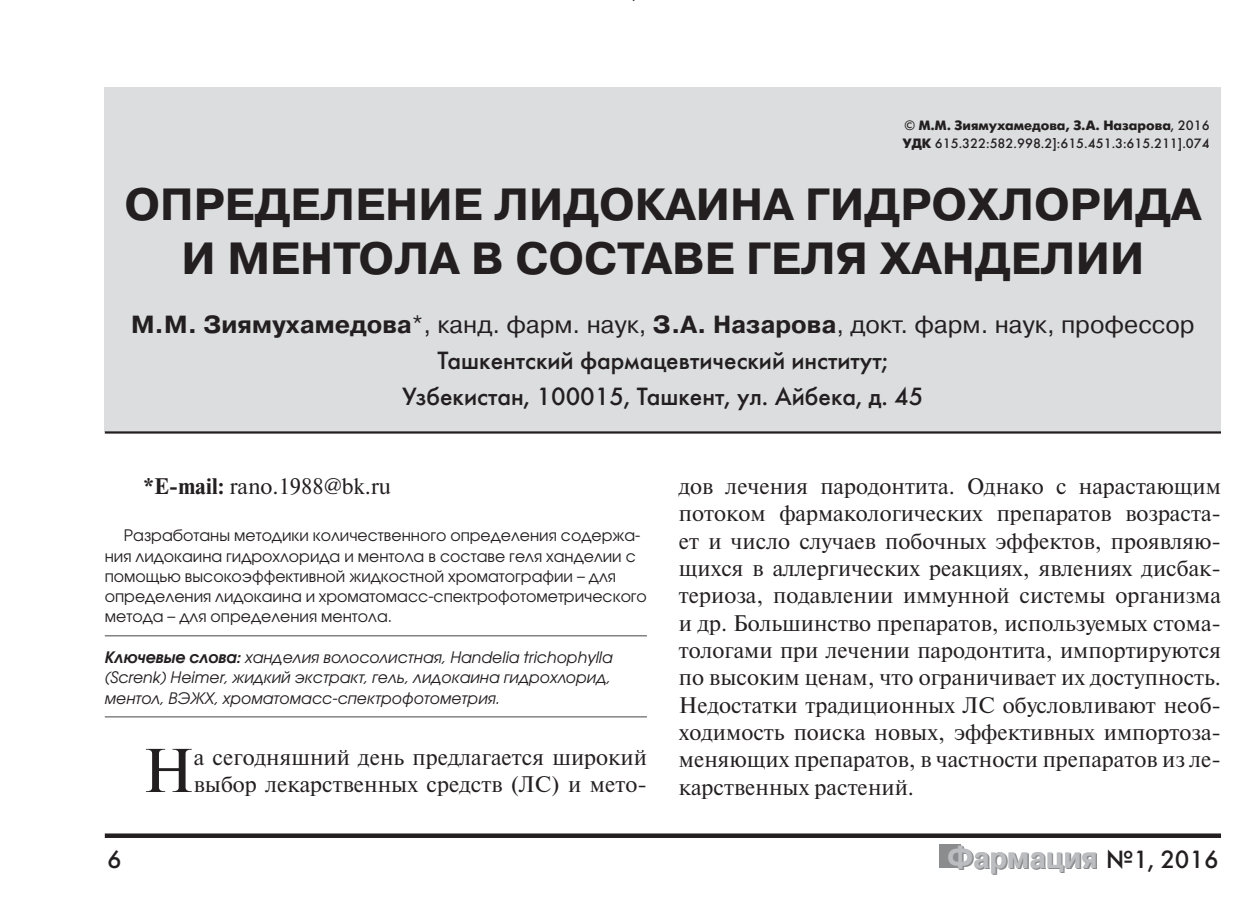
<style>
.page{position:relative;width:1242px;height:919px;background:#fff}
.page>*{position:absolute;margin:0;border:0;box-sizing:border-box;transform-origin:0 0}
.t1{font:61.65px "Newton C";color:#231f20}
.t2{font:700 45px/54px "Pragmatica C";color:#231f20;text-align:center}
.t3{font:700 30.38px "Pragmatica C";color:#8a8c8e;scale:.9 1}
.t4{font:24.75px/36px "Futura Futuris C";color:#231f20;text-align:center}
.t5{font:24.75px "Pragmatica C";color:#231f20}
.t6{font:22.5px/27.4px "Newton C";color:#231f20}
.t7{font:15.75px/20.2px "Avant Garde Gothic C";color:#231f20}
.t8{font:italic 15.75px/20.2px "Avant Garde Gothic C";color:#231f20}
.t9{font:13.5px/18px "Futura Futuris C";color:#231f20}
.s1{font-weight:700}
</style>
<div class="page">
<svg style="left:105px;top:833px;width:1116px;height:4px;background:#3c393a"></svg>
<div style="left:939px;top:844px;width:22px;height:23px;background:#8a8c8e"></div>
<hr style="left:105px;top:635px;width:542px;height:1px;background:#58595b">
<hr style="left:105px;top:716px;width:542px;height:1px;background:#58595b">
<div style="left:105px;top:87px;width:1116px;height:344px;background:#dcddde"></div>
<hr style="left:105px;top:431px;width:1116px;height:2px;background:#231f20">
<p class="t9" style="left:903px;top:118px;width:309px">© <span class="s1">М.М. Зиямухамедова, З.А. Назарова</span>, 2016<br><span class="s1">УДК</span> 615.322:582.998.2]:615.451.3:615.211].074</p>
<h2 class="t2" style="left:124px;top:182px;width:1079px">ОПРЕДЕЛЕНИЕ ЛИДОКАИНА ГИДРОХЛОРИДА<br>И МЕНТОЛА В СОСТАВЕ ГЕЛЯ ХАНДЕЛИИ</h2>
<p class="t5" style="left:131px;top:315px;width:1065px"><span class="s1">М.М. Зиямухамедова</span>*, канд. фарм. наук, <span class="s1">З.А. Назарова</span>, докт. фарм. наук, профессор</p>
<p class="t4" style="left:402px;top:345px;width:523px">Ташкентский фармацевтический институт;<br>Узбекистан, 100015, Ташкент, ул. Айбека, д. 45</p>
<p class="t6" style="left:143px;top:474px;width:249px"><span class="s1">*E-mail:</span> rano.1988@bk.ru</p>
<p class="t7" style="left:105px;top:526px;width:544px;text-indent:19px">Разработаны методики количественного определения содержа&shy;ния лидокаина гидрохлорида и ментола в составе геля ханделии с помощью высокоэффективной жидкостной хроматографии – для определения лидокаина и хроматомасс-спектрофотометрического метода – для определения ментола.</p>
<p class="t8" style="left:105px;top:648px;width:509px"><span class="s1">Ключевые слова:</span> ханделия волосолистная, Handelia trichophylla (Screnk) Heimer, жидкий экстракт, гель, лидокаина гидрохлорид, ментол, ВЭЖХ, хроматомасс-спектрофотометрия.</p>
<h1 class="t1" style="left:143px;top:748px;width:52px">Н</h1>
<p class="t6" style="left:194px;top:745px;width:455px">а сегодняшний день предлагается широкий выбор лекарственных средств (ЛС) и мето-</p>
<p class="t6" style="left:679px;top:474px;width:544px;text-align:justify">дов лечения пародонтита. Однако с нарастающим потоком фармакологических препаратов возраста&shy;ет и число случаев побочных эффектов, проявляю&shy;щихся в аллергических реакциях, явлениях дисбак&shy;териоза, подавлении иммунной системы организма и др. Большинство препаратов, используемых стома&shy;тологами при лечении пародонтита, импортируются по высоким ценам, что ограничивает их доступность.<br>Недостатки традиционных ЛС обусловливают необ&shy;ходимость поиска новых, эффективных импортоза&shy;меняющих препаратов, в частности препаратов из ле&shy;карственных растений.</p>
<h3 class="t3" style="left:949px;top:846px;width:168px">Фармация</h3>
<p class="t4" style="left:107px;top:843px;width:16px">6</p>
<p class="t4" style="left:1106px;top:843px;width:114px">№1, 2016</p>
</div>
